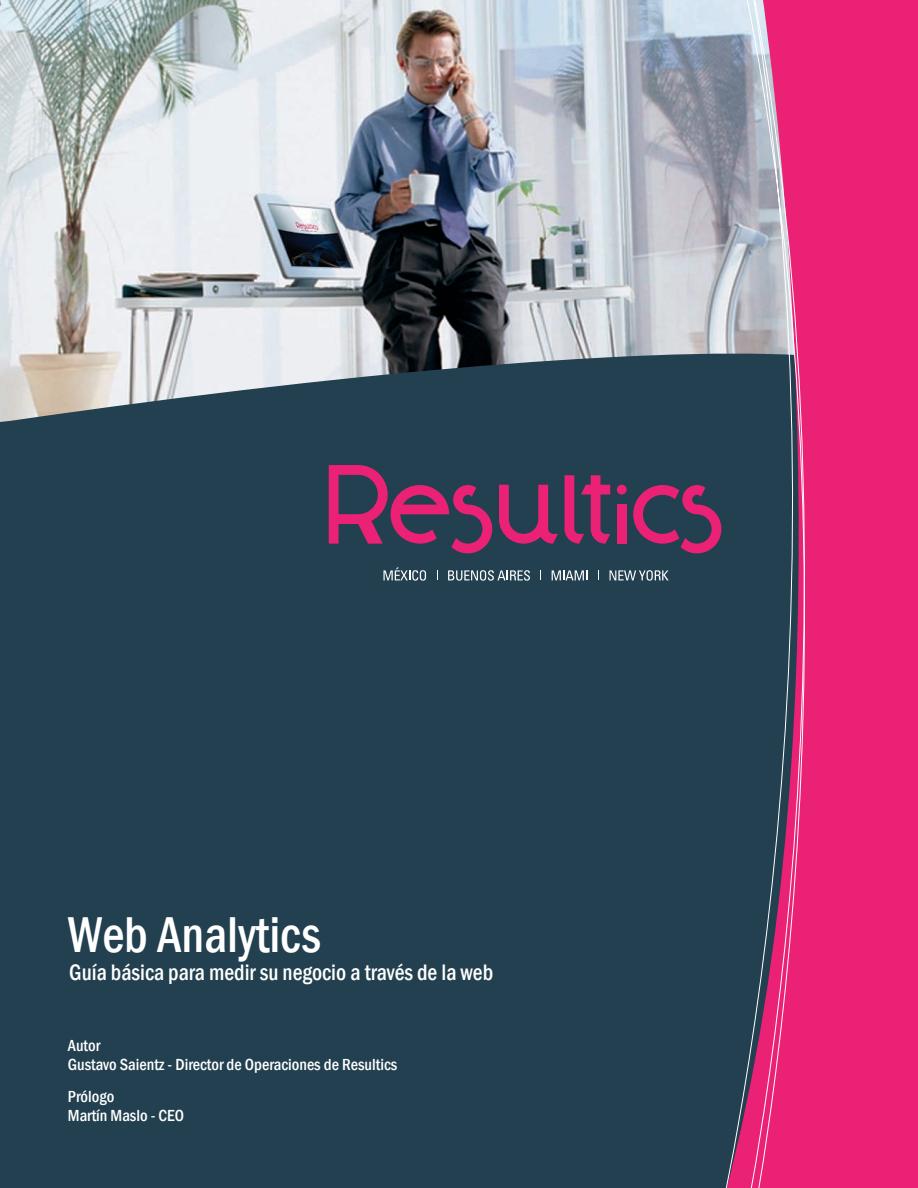
<style>
.page{position:relative;width:918px;height:1188px;background:#fff}
.page>*{position:absolute;margin:0;border:0;box-sizing:border-box;transform-origin:0 0}
.t1{font:500 condensed 51.75px "Franklin Gothic";color:#fff;scale:.96 1}
.t2{font:500 condensed 23.1px "Franklin Gothic";color:#fff;scale:.96 1}
.t3{font:500 condensed 16.5px/19.5px "Franklin Gothic";color:#fff}
</style>
<div class="page">
<img style="left:0;top:0;width:701px;height:344px">
<div style="left:0;top:344px;width:701px;height:844px;background:#22404f"></div>
<div style="left:617px;top:485px;width:10px;height:10px;background:#eb2176;border-radius:50%"></div>
<svg style="left:565px;top:475px;width:45px;height:69px;background:#853062"></svg>
<svg style="left:633px;top:485px;width:68px;height:68px;background:#68355c"></svg>
<div style="left:617px;top:504px;width:10px;height:40px;background:#eb2176"></div>
<svg style="left:499px;top:485px;width:59px;height:59px;background:#74335e"></svg>
<svg style="left:329px;top:465px;width:163px;height:88px;background:#67355c"></svg>
<svg style="left:384px;top:567px;width:42px;height:14px"></svg>
<svg style="left:448px;top:570px;width:82px;height:11px"></svg>
<svg style="left:552px;top:570px;width:35px;height:10px"></svg>
<svg style="left:610px;top:570px;width:59px;height:11px"></svg>
<div style="left:901px;top:0;width:17px;height:1188px;background:#eb2176"></div>
<svg style="left:701px;top:0;width:200px;height:1188px;background:#535d6e"></svg>
<svg style="left:726px;top:0;width:174px;height:1188px;background:#b93976"></svg>
<h1 class="t1" style="left:68px;top:905px;width:265px">Web Analytics</h1>
<h2 class="t2" style="left:69px;top:959px;width:443px">Guía básica para medir su negocio a través de la web</h2>
<p class="t3" style="left:68px;top:1035px;width:331px">Autor<br>Gustavo Saientz - Director de Operaciones de Resultics</p>
<p class="t3" style="left:68px;top:1086px;width:118px">Prólogo<br>Martín Maslo - CEO</p>
</div>
